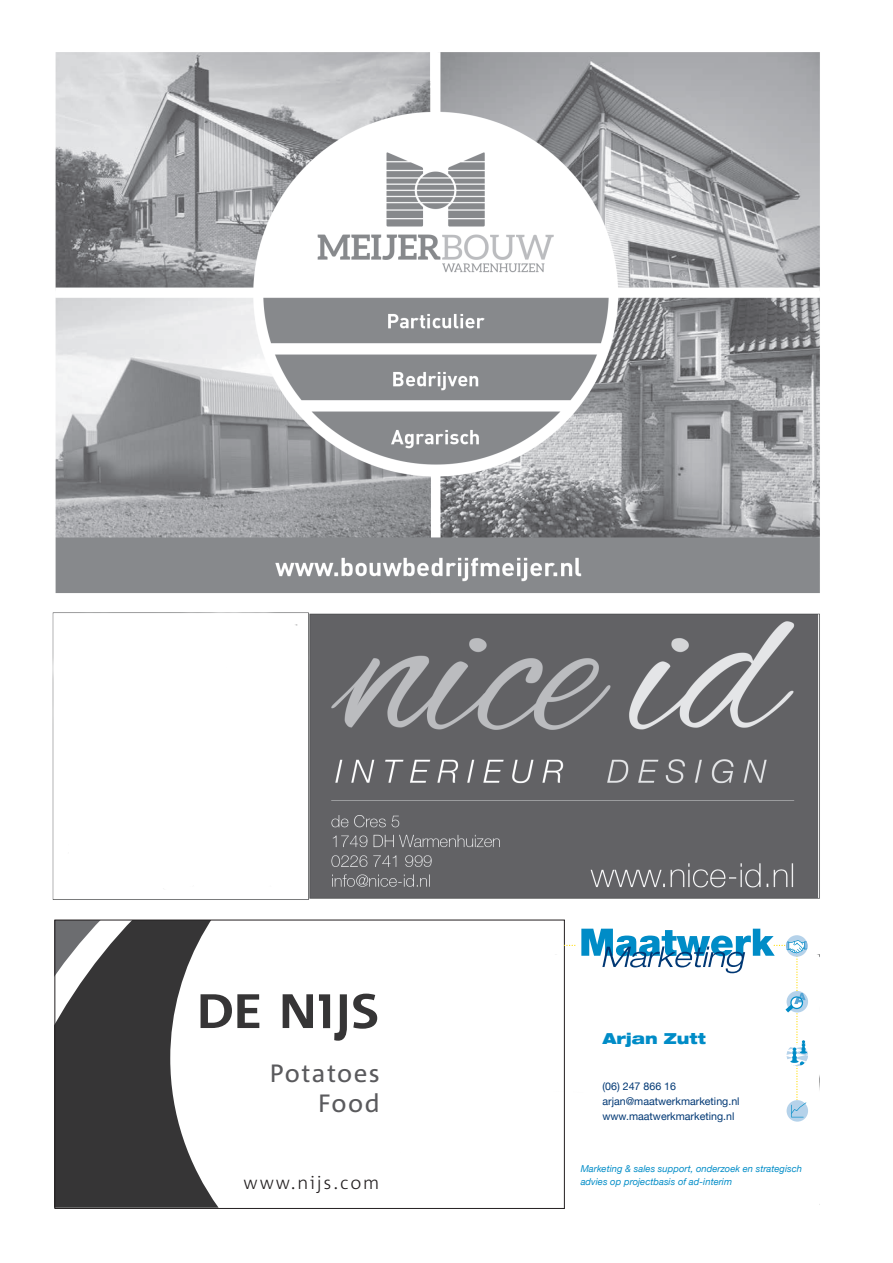
<style>
.page{position:relative;width:893px;height:1263px;background:#fff}
.page>*{position:absolute;margin:0;border:0;box-sizing:border-box;transform-origin:0 0}
.t1{font:25.05px/30px "Agrofont Normaal";letter-spacing:.06em;color:#5a5a5d;text-align:right}
.t2{font:18.3px "Agrofont Mager";letter-spacing:.1em;color:#231f20}
.t3{font:900 expanded 15.15px "Helvetica Neue";color:#008cc7}
.t4{font:10.65px/15.1px "Helvetica Neue";color:#013874}
.t5{font:italic 9.45px/13px "Helvetica Neue";letter-spacing:.005em;color:#008cc7}
</style>
<div class="page">
<img style="left:52px;top:52px;width:768px;height:1153px">
<svg style="left:259px;top:922px;width:40px;height:283px"></svg>
<svg style="left:56px;top:922px;width:203px;height:285px"></svg>
<svg style="left:283px;top:994px;width:30px;height:34px"></svg>
<svg style="left:319px;top:994px;width:28px;height:47px"></svg>
<svg style="left:353px;top:993px;width:24px;height:36px"></svg>
<div style="left:54px;top:920px;width:511px;height:289px;border:1px solid #231f20"></div>
<svg style="left:787px;top:1100px;width:21px;height:21px"></svg>
<div style="left:791px;top:1105px;width:13px;height:12px;background:#b5d2ea"></div>
<svg style="left:565px;top:929px;width:243px;height:185px"></svg>
<p class="t1" style="left:270px;top:1059px;width:111px">Potatoes<br>Food</p>
<p class="t2" style="left:244px;top:1172px;width:137px">www.nijs.com</p>
<p class="t3" style="left:603px;top:1029px;width:105px">Arjan Zutt</p>
<p class="t4" style="left:602px;top:1079px;width:139px">(06) 247 866 16 arjan@maatwerkmarketing.nl www.maatwerkmarketing.nl</p>
<p class="t5" style="left:581px;top:1163px;width:223px">Marketing &amp; sales support, onderzoek en strategisch advies op projectbasis of ad-interim</p>
</div>
